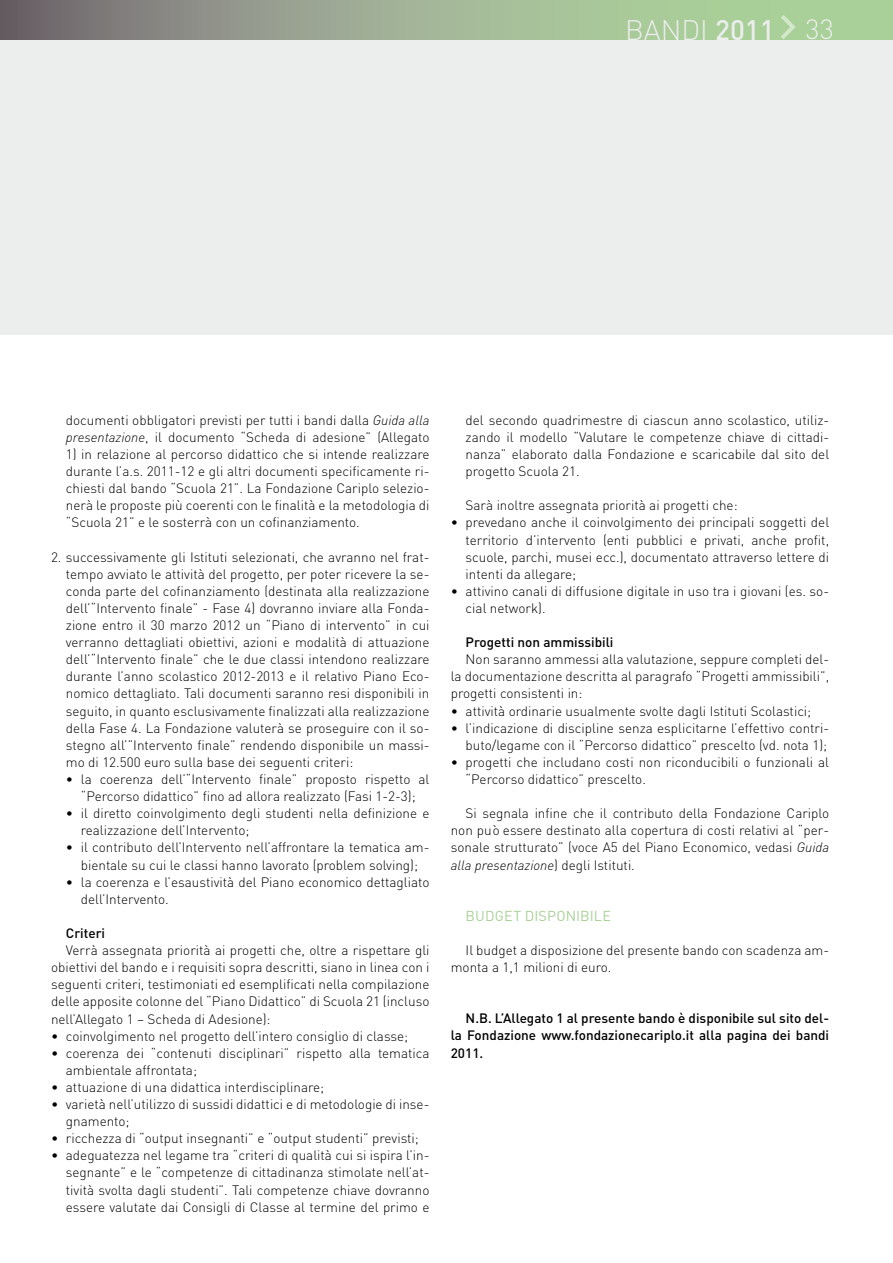
<style>
.page{position:relative;width:893px;height:1263px;background:#fff}
.page>*{position:absolute;margin:0;border:0;box-sizing:border-box;transform-origin:0 0}
.t1{font:300 27.9px "DIN";color:#eceded}
.t2{font:14.25px "DIN";color:#a9d098}
.t3{font:300 13.5px/17.1px "DIN";color:#000;text-align:justify}
.t4{font:500 13.5px/17.1px "DIN";color:#000;text-align:justify}
.s1{font-weight:500}
.s2{font-size:27.45px}
.s3{font-style:italic}
</style>
<div class="page">
<div style="left:0;top:0;width:893px;height:335px;background:#eceded"></div>
<svg style="left:0;top:0;width:893px;height:39px;background:#9aac8f"></svg>
<svg style="left:781px;top:15px;width:15px;height:24px"></svg>
<h1 class="t1" style="left:625px;top:13px;width:210px">BANDI <span class="s1">2011</span> <span class="s2">33</span></h1>
<p class="t3" style="left:66px;top:411px;width:365px">documenti obbligatori previsti per tutti i bandi dalla <span class="s3">Guida alla presentazione</span>, il documento “Scheda di adesione” (Allegato</p>
<p class="t3" style="left:66px;top:445px;width:365px">1) in relazione al percorso didattico che si intende realizzare durante l’a.s. 2011-12 e gli altri documenti specificamente ri&shy;chiesti dal bando “Scuola 21”. La Fondazione Cariplo selezio&shy;nerà le proposte più coerenti con le finalità e la metodologia di “Scuola 21” e le sosterrà con un cofinanziamento.</p>
<p class="t3" style="left:66px;top:548px;width:365px;text-indent:-15px">2. successivamente gli Istituti selezionati, che avranno nel frat&shy;tempo avviato le attività del progetto, per poter ricevere la se&shy;conda parte del cofinanziamento (destinata alla realizzazione dell’“Intervento finale” - Fase 4) dovranno inviare alla Fonda&shy;zione entro il 30 marzo 2012 un “Piano di intervento” in cui verranno dettagliati obiettivi, azioni e modalità di attuazione dell’“Intervento finale” che le due classi intendono realizzare durante l’anno scolastico 2012-2013 e il relativo Piano Eco&shy;nomico dettagliato. Tali documenti saranno resi disponibili in seguito, in quanto esclusivamente finalizzati alla realizzazione della Fase 4. La Fondazione valuterà se proseguire con il so&shy;stegno all’”Intervento finale” rendendo disponibile un massi&shy;mo di 12.500 euro sulla base dei seguenti criteri:</p>
<p class="t3" style="left:66px;top:770px;width:365px;text-align:center">• la coerenza dell’“Intervento finale” proposto rispetto al “Percorso didattico” fino ad allora realizzato (Fasi 1-2-3);</p>
<p class="t3" style="left:81px;top:805px;width:350px;text-indent:-15px">• il diretto coinvolgimento degli studenti nella definizione e realizzazione dell’Intervento;</p>
<p class="t3" style="left:66px;top:839px;width:365px;text-align:center">• il contributo dell’Intervento nell’affrontare la tematica am&shy;bientale su cui le classi hanno lavorato (problem solving);</p>
<p class="t3" style="left:81px;top:873px;width:350px;text-indent:-15px">• la coerenza e l’esaustività del Piano economico dettagliato dell’Intervento.</p>
<p class="t4" style="left:66px;top:924px;width:41px">Criteri</p>
<p class="t3" style="left:51px;top:941px;width:380px;text-indent:15px">Verrà assegnata priorità ai progetti che, oltre a rispettare gli obiettivi del bando e i requisiti sopra descritti, siano in linea con i seguenti criteri, testimoniati ed esemplificati nella compilazione delle apposite colonne del “Piano Didattico” di Scuola 21 (incluso nell’Allegato 1 – Scheda di Adesione):</p>
<p class="t3" style="left:51px;top:1027px;width:359px">• coinvolgimento nel progetto dell’intero consiglio di classe;</p>
<p class="t3" style="left:66px;top:1044px;width:365px;text-indent:-15px">• coerenza dei “contenuti disciplinari” rispetto alla tematica ambientale affrontata;</p>
<p class="t3" style="left:51px;top:1078px;width:275px">• attuazione di una didattica interdisciplinare;</p>
<p class="t3" style="left:66px;top:1095px;width:365px;text-indent:-15px">• varietà nell’utilizzo di sussidi didattici e di metodologie di inse&shy;gnamento;</p>
<p class="t3" style="left:51px;top:1130px;width:369px">• ricchezza di “output insegnanti” e “output studenti” previsti;</p>
<p class="t3" style="left:66px;top:1147px;width:365px;text-indent:-15px">• adeguatezza nel legame tra “criteri di qualità cui si ispira l’in&shy;segnante” e le “competenze di cittadinanza stimolate nell’at&shy;tività svolta dagli studenti”. Tali competenze chiave dovranno essere valutate dai Consigli di Classe al termine del primo e</p>
<p class="t3" style="left:466px;top:411px;width:365px">del secondo quadrimestre di ciascun anno scolastico, utiliz&shy;zando il modello “Valutare le competenze chiave di cittadi&shy;nanza” elaborato dalla Fondazione e scaricabile dal sito del progetto Scuola 21.</p>
<p class="t3" style="left:466px;top:497px;width:273px">Sarà inoltre assegnata priorità ai progetti che:</p>
<p class="t3" style="left:466px;top:514px;width:365px;text-indent:-15px">• prevedano anche il coinvolgimento dei principali soggetti del territorio d’intervento (enti pubblici e privati, anche profit, scuole, parchi, musei ecc.), documentato attraverso lettere di intenti da allegare;</p>
<p class="t3" style="left:466px;top:582px;width:365px;text-indent:-15px">• attivino canali di diffusione digitale in uso tra i giovani (es. so&shy;cial network).</p>
<p class="t4" style="left:466px;top:633px;width:149px">Progetti non ammissibili</p>
<p class="t3" style="left:451px;top:651px;width:380px;text-indent:15px">Non saranno ammessi alla valutazione, seppure completi del&shy;la documentazione descritta al paragrafo “Progetti ammissibili”, progetti consistenti in:</p>
<p class="t3" style="left:451px;top:702px;width:362px">• attività ordinarie usualmente svolte dagli Istituti Scolastici;</p>
<p class="t3" style="left:451px;top:719px;width:380px;text-align:right">• l’indicazione di discipline senza esplicitarne l’effettivo contri&shy;buto/legame con il “Percorso didattico” prescelto (vd. nota 1);</p>
<p class="t3" style="left:466px;top:753px;width:365px;text-indent:-15px">• progetti che includano costi non riconducibili o funzionali al “Percorso didattico” prescelto.</p>
<p class="t3" style="left:451px;top:805px;width:380px;text-indent:15px">Si segnala infine che il contributo della Fondazione Cariplo non può essere destinato alla copertura di costi relativi al “per&shy;sonale strutturato” (voce A5 del Piano Economico, vedasi <span class="s3">Guida alla presentazione</span>) degli Istituti.</p>
<p class="t2" style="left:466px;top:907px;width:10px">BUDGET</p>
<p class="t2" style="left:525px;top:907px;width:9px">DISPONI</p>
<p class="t2" style="left:580px;top:907px;width:17px">BILE</p>
<p class="t3" style="left:451px;top:941px;width:380px;text-indent:15px">Il budget a disposizione del presente bando con scadenza am&shy;monta a 1,1 milioni di euro.</p>
<p class="t4" style="left:451px;top:1009px;width:380px;text-indent:15px">N.B. L’Allegato 1 al presente bando è disponibile sul sito del&shy;la Fondazione www.fondazionecariplo.it alla pagina dei bandi 2011.</p>
</div>
